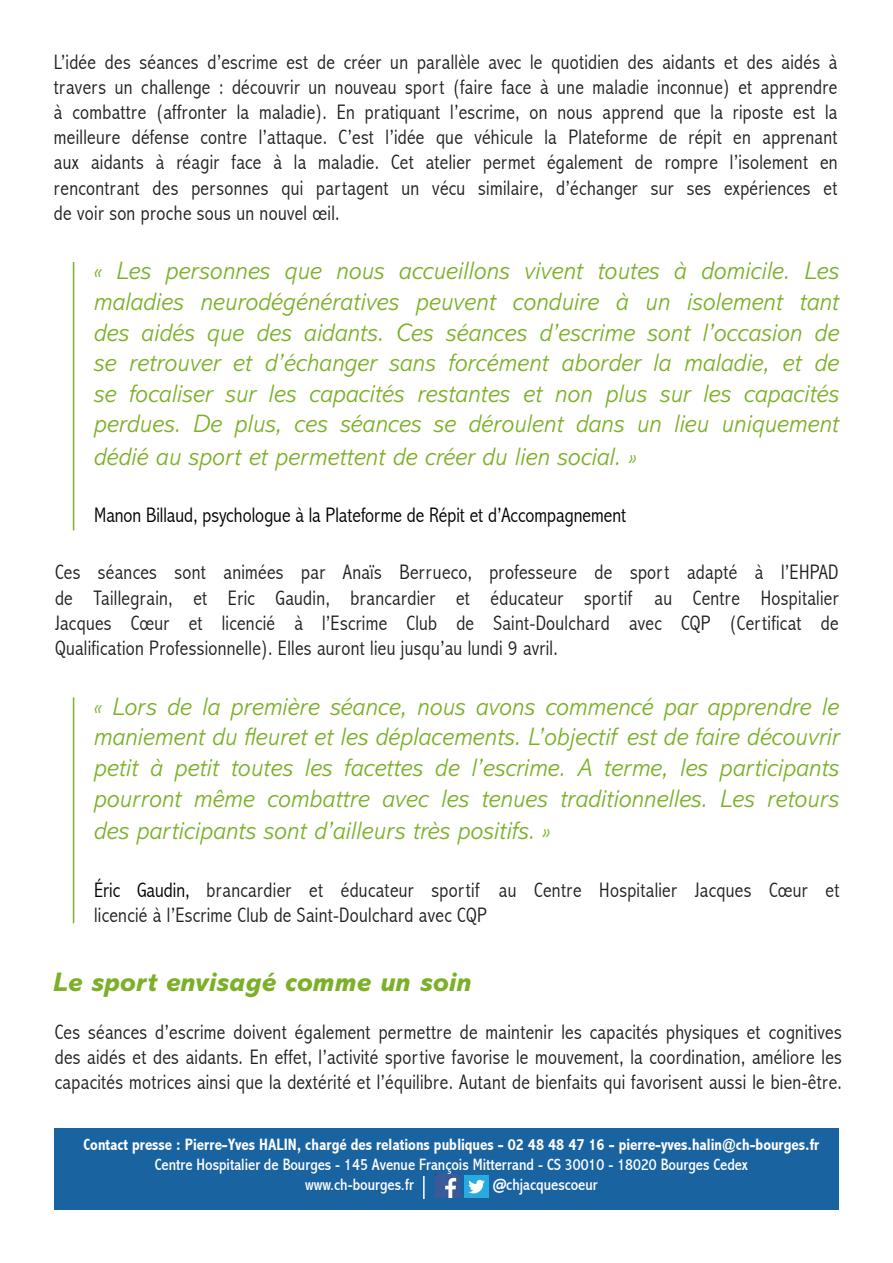
<style>
.page{position:relative;width:893px;height:1263px;background:#fff}
.page>*{position:absolute;margin:0;border:0;box-sizing:border-box;transform-origin:0 0}
.t1{font:italic 800 27px "Abadi MT Std";color:#7cb028}
.t2{font:italic 300 25.5px/30.9px "Abadi MT Std";color:#7cb028;text-align:justify}
.t3{font:300 condensed 21px/25.2px "Abadi";letter-spacing:.015em;color:#231f20;text-align:justify}
.t4{font:300 condensed 21px "Abadi";color:#000}
.t5{font:condensed 16.5px "Abadi";color:#fff}
.t6{font:700 condensed 16.5px "Abadi";color:#fff}
.s1{color:#000}
</style>
<div class="page">
<div style="left:55px;top:1128px;width:784px;height:81px;background:#1a63a1"></div>
<img style="left:464px;top:1175px;width:25px;height:23px">
<img style="left:436px;top:1175px;width:24px;height:23px">
<hr style="left:423px;top:1176px;width:2px;height:23px;background:#fff">
<hr style="left:73px;top:262px;width:1px;height:268px;background:#7cb028">
<hr style="left:73px;top:697px;width:1px;height:226px;background:#7cb028">
<p class="t3" style="left:54px;top:49px;width:785px">L’idée des séances d’escrime est de créer un parallèle avec le quotidien des aidants et des aidés à travers un challenge : découvrir un nouveau sport (faire face à une maladie inconnue) et apprendre à combattre (affronter la maladie). En pratiquant l’escrime, on nous apprend que la riposte est la meilleure défense contre l’attaque. C’est l’idée que véhicule la Plateforme de répit en apprenant aux aidants à réagir face à la maladie. Cet atelier permet également de rompre l’isolement en rencontrant des personnes qui partagent un vécu similaire, d’échanger sur ses expériences et de voir son proche sous un nouvel œil.</p>
<p class="t2" style="left:94px;top:256px;width:747px">« Les personnes que nous accueillons vivent toutes à domicile. Les maladies neurodégénératives peuvent conduire à un isolement tant des aidés que des aidants. Ces séances d’escrime sont l’occasion de se retrouver et d’échanger sans forcément aborder la maladie, et de se focaliser sur les capacités restantes et non plus sur les capacités perdues. De plus, ces séances se déroulent dans un lieu uniquement dédié au sport et permettent de créer du lien social. »</p>
<p class="t4" style="left:94px;top:503px;width:534px">Manon Billaud, psychologue à la Plateforme de Répit et d’Accompagnement</p>
<p class="t3" style="left:55px;top:560px;width:785px">Ces séances sont animées par Anaïs Berrueco, professeure de sport adapté à l’EHPAD de Taillegrain, et Eric Gaudin, brancardier et éducateur sportif au Centre Hospitalier Jacques Cœur et licencié à l’Escrime Club de Saint-Doulchard avec CQP (Certificat de Qualification Professionnelle). Elles auront lieu jusqu’au lundi 9 avril.</p>
<p class="t2" style="left:94px;top:691px;width:747px">« Lors de la première séance, nous avons commencé par apprendre le maniement du fleuret et les déplacements. L’objectif est de faire découvrir petit à petit toutes les facettes de l’escrime. A terme, les participants pourront même combattre avec les tenues traditionnelles. Les retours des participants sont d’ailleurs très positifs. »</p>
<p class="t3" style="left:94px;top:877px;width:747px"><span class="s1">Éric Gaudin,</span> brancardier et éducateur sportif au Centre Hospitalier Jacques Cœur et licencié à l’Escrime Club de Saint-Doulchard avec CQP</p>
<p class="t1" style="left:53px;top:966px;width:420px">Le sport envisagé comme un soin</p>
<p class="t3" style="left:55px;top:1019px;width:789px">Ces séances d’escrime doivent également permettre de maintenir les capacités physiques et cognitives des aidés et des aidants. En effet, l’activité sportive favorise le mouvement, la coordination, améliore les capacités motrices ainsi que la dextérité et l’équilibre. Autant de bienfaits qui favorisent aussi le bien-être.</p>
<p class="t6" style="left:84px;top:1135px;width:737px">Contact presse : Pierre-Yves HALIN, chargé des relations publiques - 02 48 48 47 16 - pierre-yves.halin@ch-bourges.fr</p>
<p class="t5" style="left:155px;top:1155px;width:595px">Centre Hospitalier de Bourges - 145 Avenue François Mitterrand - CS 30010 - 18020 Bourges Cedex</p>
<p class="t5" style="left:305px;top:1174px;width:110px">www.ch-bourges.fr</p>
<p class="t5" style="left:493px;top:1174px;width:106px">@chjacquescoeur</p>
</div>
